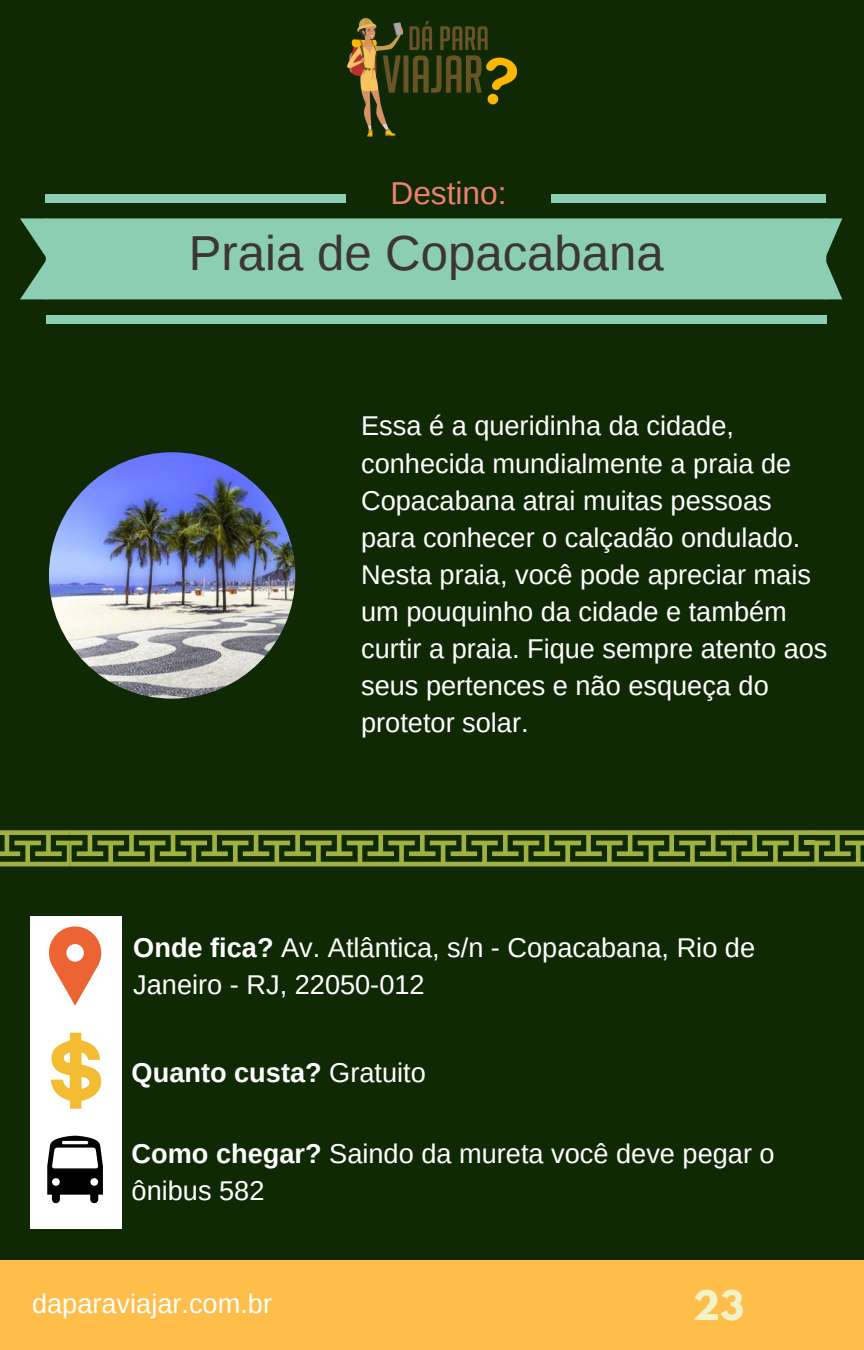
<style>
.page{position:relative;width:864px;height:1350px;background:#0f2905}
.page>*{position:absolute;margin:0;border:0;box-sizing:border-box;transform-origin:0 0}
.t1{font:49.05px "Liberation Sans";color:#3c3635}
.t2{font:700 36.23px "League Spartan";color:#f3f2c8}
.t3{font:31.72px "Liberation Sans";color:#ed816c}
.t4{font:27.22px/37.1px "Arimo";color:#fff}
.t5{font:700 27.22px "Arimo";color:#fff}
.s1{font-weight:700}
.s2{font-weight:400}
</style>
<div class="page">
<img style="left:348px;top:19px;width:168px;height:118px">
<svg style="left:826px;top:218px;width:16px;height:81px"></svg>
<svg style="left:20px;top:218px;width:26px;height:81px"></svg>
<div style="left:46px;top:218px;width:780px;height:81px;background:#8cceb1"></div>
<div style="left:46px;top:194px;width:300px;height:9px;background:#8cceb1"></div>
<div style="left:551px;top:194px;width:275px;height:9px;background:#8cceb1"></div>
<div style="left:46px;top:315px;width:780px;height:8px;background:#8cceb1"></div>
<div style="left:30px;top:916px;width:91px;height:313px;background:#fff"></div>
<svg style="left:47px;top:1136px;width:56px;height:67px"></svg>
<svg style="left:49px;top:926px;width:52px;height:80px"></svg>
<svg style="left:51px;top:1033px;width:50px;height:76px"></svg>
<svg style="left:0;top:830px;width:864px;height:36px"></svg>
<img style="left:49px;top:452px;width:246px;height:247px;border-radius:50%">
<div style="left:0;top:1261px;width:864px;height:89px;background:#ffbd4a"></div>
<p class="t3" style="left:390px;top:175px;width:118px">Destino:</p>
<h1 class="t1" style="left:189px;top:226px;width:477px">Praia de Copacabana</h1>
<p class="t4" style="left:361px;top:407px;width:468px">Essa é a queridinha da cidade, conhecida mundialmente a praia de<br>Copacabana atrai muitas pessoas para conhecer o calçadão ondulado.<br>Nesta praia, você pode apreciar mais um pouquinho da cidade e também curtir a praia. Fique sempre atento aos seus pertences e não esqueça do protetor solar.</p>
<p class="t4" style="left:133px;top:929px;width:623px"><span class="s1">Onde fica?</span> Av. Atlântica, s/n - Copacabana, Rio de<br>Janeiro - RJ, 22050-012</p>
<p class="t5" style="left:132px;top:1057px;width:296px">Quanto custa? <span class="s2">Gratuito</span></p>
<p class="t4" style="left:132px;top:1135px;width:645px"><span class="s1">Como chegar?</span> Saindo da mureta você deve pegar o ônibus 582</p>
<p class="t4" style="left:32px;top:1285px;width:242px">daparaviajar.com.br</p>
<h2 class="t2" style="left:693px;top:1287px;width:53px">23</h2>
</div>
